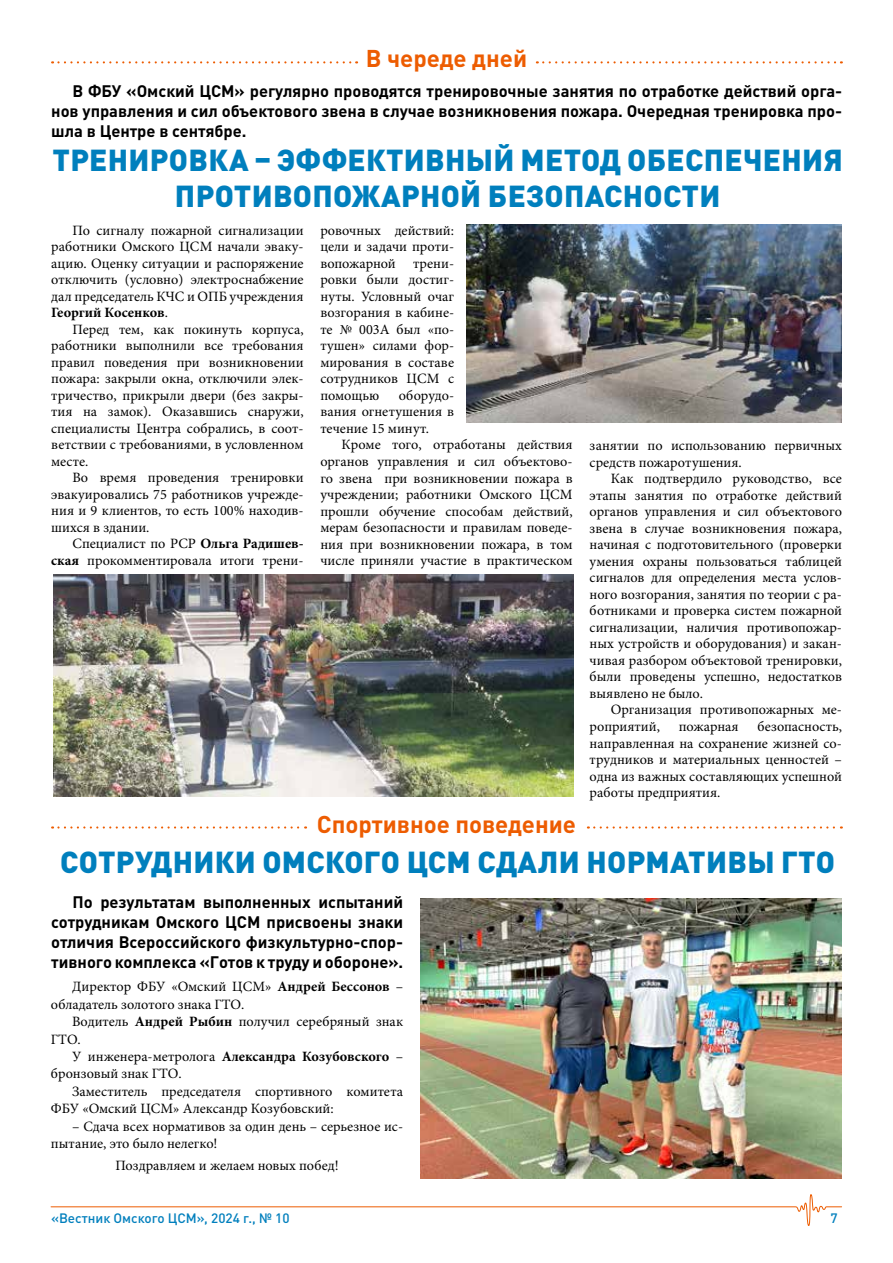
<style>
.page{position:relative;width:893px;height:1263px;background:#fff}
.page>*{position:absolute;margin:0;border:0;box-sizing:border-box;transform-origin:0 0}
.t1{font:900 30px/36px "DIN Pro";letter-spacing:.01em;color:#007fbd;text-align:center}
.t2{font:700 24px "DIN Pro";color:#ed5c01}
.t3{font:700 16.5px/19.8px "DIN Pro";color:#000;text-align:justify}
.t4{font:14.25px/16.5px "Minion Pro";color:#000;text-align:justify}
.t5{font:500 13.5px "DIN Pro";color:#007fbd}
.s1{font-weight:700}
</style>
<div class="page">
<svg style="left:50px;top:1194px;width:792px;height:32px"></svg>
<svg style="left:537px;top:61px;width:305px;height:2px"></svg>
<svg style="left:52px;top:61px;width:305px;height:2px"></svg>
<svg style="left:52px;top:826px;width:254px;height:2px"></svg>
<svg style="left:588px;top:826px;width:254px;height:2px"></svg>
<img style="left:467px;top:224px;width:375px;height:199px">
<img style="left:54px;top:574px;width:519px;height:222px">
<img style="left:421px;top:899px;width:421px;height:280px">
<h2 class="t2" style="left:366px;top:39px;width:163px">В череде дней</h2>
<p class="t3" style="left:51px;top:80px;width:792px;text-indent:21px">В ФБУ «Омский ЦСМ» регулярно проводятся тренировочные занятия по отработке действий орга&shy;нов управления и сил объектового звена в случае возникновения пожара. Очередная тренировка про&shy;шла в Центре в сентябре.</p>
<h1 class="t1" style="left:52px;top:138px;width:792px">ТРЕНИРОВКА – ЭФФЕКТИВНЫЙ МЕТОД ОБЕСПЕЧЕНИЯ<br>ПРОТИВОПОЖАРНОЙ БЕЗОПАСНОСТИ</h1>
<p class="t4" style="left:51px;top:222px;width:254px;text-indent:21px">По сигналу пожарной сигнализации работники Омского ЦСМ начали эваку&shy;ацию. Оценку ситуации и распоряжение отключить (условно) электроснабжение дал председатель КЧС и ОПБ учреждения <span class="s1">Георгий Косенков</span>.</p>
<p class="t4" style="left:51px;top:321px;width:254px;text-indent:21px">Перед тем, как покинуть корпуса, работники выполнили все требования правил поведения при возникновении пожара: закрыли окна, отключили элек&shy;тричество, прикрыли двери (без закры&shy;тия на замок). Оказавшись снаружи, специалисты Центра собрались, в соот&shy;ветствии с требованиями, в условленном месте.</p>
<p class="t4" style="left:51px;top:470px;width:254px;text-indent:21px">Во время проведения тренировки эвакуировались 75 работников учрежде&shy;ния и 9 клиентов, то есть 100% находив&shy;шихся в здании.</p>
<p class="t4" style="left:51px;top:536px;width:254px;text-align:right">Специалист по РСР <span class="s1">Ольга Радишев&shy;ская</span> прокомментировала итоги трени-</p>
<p class="t4" style="left:320px;top:222px;width:135px">ровочных действий: цели и задачи проти&shy;вопожарной трени&shy;ровки были достиг&shy;нуты. Условный очаг возгорания в кабине&shy;те № 003А был «по&shy;тушен» силами фор&shy;мирования в составе сотрудников ЦСМ с помощью</p>
<p class="t4" style="left:320px;top:387px;width:135px;text-indent:78px">оборудо&shy;вания огнетушения в течение 15 минут.</p>
<p class="t4" style="left:320px;top:437px;width:254px;text-indent:21px">Кроме того, отработаны действия органов управления и сил объектово&shy;го звена при возникновении пожара в учреждении; работники Омского ЦСМ прошли обучение способам действий, мерам безопасности и правилам поведе&shy;ния при возникновении пожара, в том числе приняли участие в практическом</p>
<h2 class="t2" style="left:317px;top:804px;width:261px">Спортивное поведение</h2>
<p class="t4" style="left:590px;top:438px;width:254px">занятии по использованию первичных средств пожаротушения.</p>
<p class="t4" style="left:590px;top:471px;width:254px;text-indent:21px">Как подтвердило руководство, все этапы занятия по отработке действий органов управления и сил объектового звена в случае возникновения пожара, начиная с подготовительного (проверки умения охраны пользоваться таблицей сигналов для определения места услов&shy;ного возгорания, занятия по теории с ра&shy;ботниками и проверка систем пожарной сигнализации, наличия противопожар&shy;ных устройств и оборудования) и закан&shy;чивая разбором объектовой тренировки, были проведены успешно, недостатков выявлено не было.</p>
<p class="t4" style="left:590px;top:702px;width:254px;text-indent:21px">Организация противопожарных ме&shy;роприятий,</p>
<p class="t4" style="left:590px;top:718px;width:254px;text-indent:168px">безопасность, направленная на сохранение жизней со&shy;трудников и материальных ценностей – одна из важных составляющих успешной работы предприятия.</p>
<p class="t4" style="left:679px;top:718px;width:61px">пожарная</p>
<h1 class="t1" style="left:60px;top:840px;width:776px">СОТРУДНИКИ ОМСКОГО ЦСМ СДАЛИ НОРМАТИВЫ ГТО</h1>
<p class="t3" style="left:51px;top:890px;width:353px;text-indent:21px">По результатам выполненных испытаний сотрудникам Омского ЦСМ присвоены знаки отличия Всероссийского физкультурно-спор&shy;тивного комплекса «Готов к труду и обороне».</p>
<p class="t4" style="left:51px;top:978px;width:354px;line-height:17.4px;text-indent:21px">Директор ФБУ «Омский ЦСМ» <span class="s1">Андрей Бессонов</span> – обладатель золотого знака ГТО.</p>
<p class="t4" style="left:51px;top:1013px;width:354px;line-height:17.4px;text-indent:21px">Водитель <span class="s1">Андрей Рыбин</span> получил серебряный знак<br>ГТО.</p>
<p class="t4" style="left:51px;top:1048px;width:354px;line-height:17.4px;text-indent:21px">У инженера-метролога <span class="s1">Александра Козубовского</span> – бронзовый знак ГТО.</p>
<p class="t4" style="left:51px;top:1082px;width:354px;line-height:17.4px;text-indent:21px">Заместитель председателя спортивного комитета<br>ФБУ «Омский ЦСМ» Александр Козубовский:</p>
<p class="t4" style="left:51px;top:1117px;width:354px;line-height:17.4px;text-indent:21px">– Сдача всех нормативов за один день – серьезное ис&shy;пытание, это было нелегко!</p>
<p class="t4" style="left:115px;top:1157px;width:225px">Поздравляем и желаем новых побед!</p>
<p class="t5" style="left:51px;top:1207px;width:240px">«Вестник Омского ЦСМ», 2024 г., № 10</p>
<p class="t5" style="left:830px;top:1207px;width:9px">7</p>
</div>
